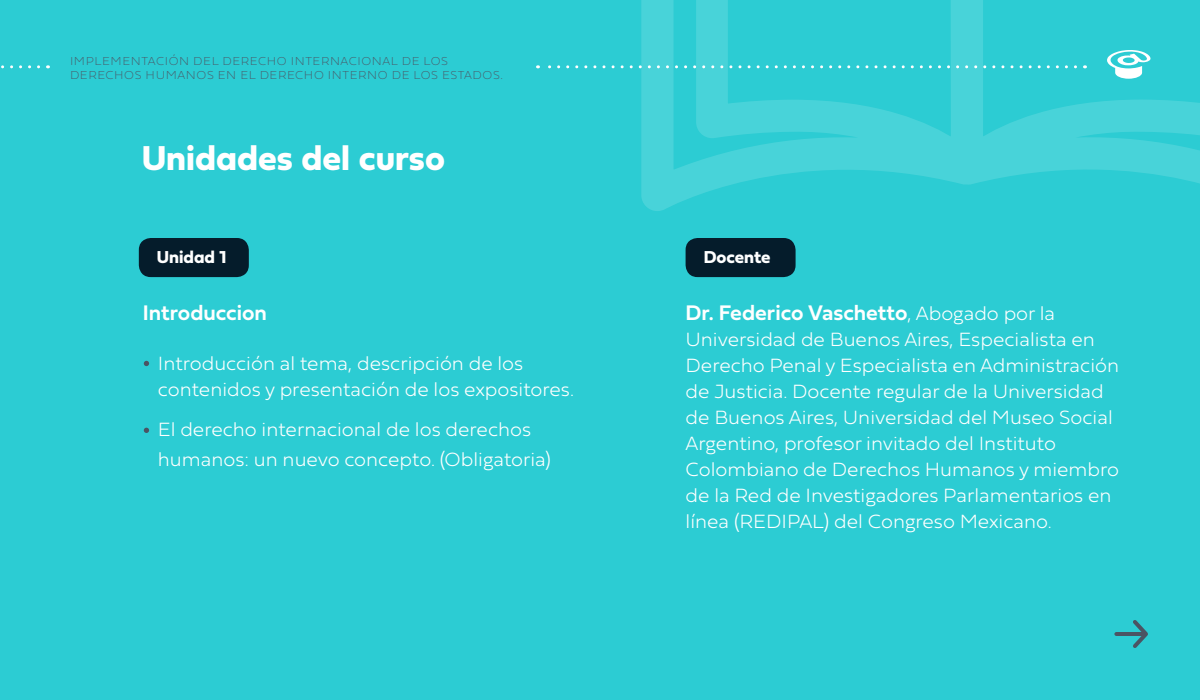
<style>
.page{position:relative;width:1200px;height:700px;background:#2cccd3}
.page>*{position:absolute;margin:0;border:0;box-sizing:border-box;transform-origin:0 0}
.t1{font:700 36px "Fieldwork 16 Geo";color:#fff}
.t2{font:600 22px "Fieldwork 14 Hum";color:#fff}
.t3{font:100 20px/26px "Fieldwork 5 Hum";color:#fff}
.t4{font:700 18px "Fieldwork 16 Geo";color:#fff}
.t5{font:12px/14.4px "Fieldwork 2 Hum Hair";letter-spacing:.05em;color:#4b5463}
.s1{font-family:"Fieldwork 5 Hum";font-weight:100;font-size:20px}
</style>
<div class="page">
<svg style="left:144px;top:361px;width:5px;height:5px"></svg>
<svg style="left:144px;top:428px;width:5px;height:5px"></svg>
<hr style="left:1116px;top:632px;width:29px;height:4px;background:#4b5463">
<svg style="left:1133px;top:620px;width:15px;height:28px"></svg>
<div style="left:139px;top:238px;width:110px;height:39px;background:#051c2b;border-radius:12px"></div>
<div style="left:686px;top:238px;width:110px;height:39px;background:#051c2b;border-radius:12px"></div>
<svg style="left:1px;top:65px;width:38px;height:3px"></svg>
<svg style="left:639px;top:0;width:561px;height:211px"></svg>
<svg style="left:538px;top:65px;width:538px;height:3px"></svg>
<p class="t5" style="left:70px;top:53px;width:434px">IMPLEMENTACIÓN DEL DERECHO INTERNACIONAL DE LOS<br>DERECHOS HUMANOS EN EL DERECHO INTERNO DE LOS ESTADOS.</p>
<h1 class="t1" style="left:142px;top:129px;width:305px">Unidades del curso</h1>
<p class="t4" style="left:157px;top:243px;width:71px">Unidad 1</p>
<p class="t4" style="left:704px;top:243px;width:68px">Docente</p>
<p class="t2" style="left:143px;top:295px;width:126px">Introduccion</p>
<p class="t3" style="left:158px;top:349px;width:418px">Introducción al tema, descripción de los contenidos y presentación de los expositores.</p>
<p class="t3" style="left:158px;top:413px;width:395px;line-height:30px">El derecho internacional de los derechos humanos: un nuevo concepto. (Obligatoria)</p>
<p class="t2" style="left:686px;top:295px;width:371px">Dr. Federico Vaschetto<span class="s1">, Abogado por la</span></p>
<p class="t3" style="left:686px;top:325px;width:435px">Universidad de Buenos Aires, Especialista en Derecho Penal y Especialista en Administración de Justicia. Docente regular de la Universidad de Buenos Aires, Universidad del Museo Social Argentino, profesor invitado del Instituto Colombiano de Derechos Humanos y miembro de la Red de Investigadores Parlamentarios en línea (REDIPAL) del Congreso Mexicano.</p>
</div>
